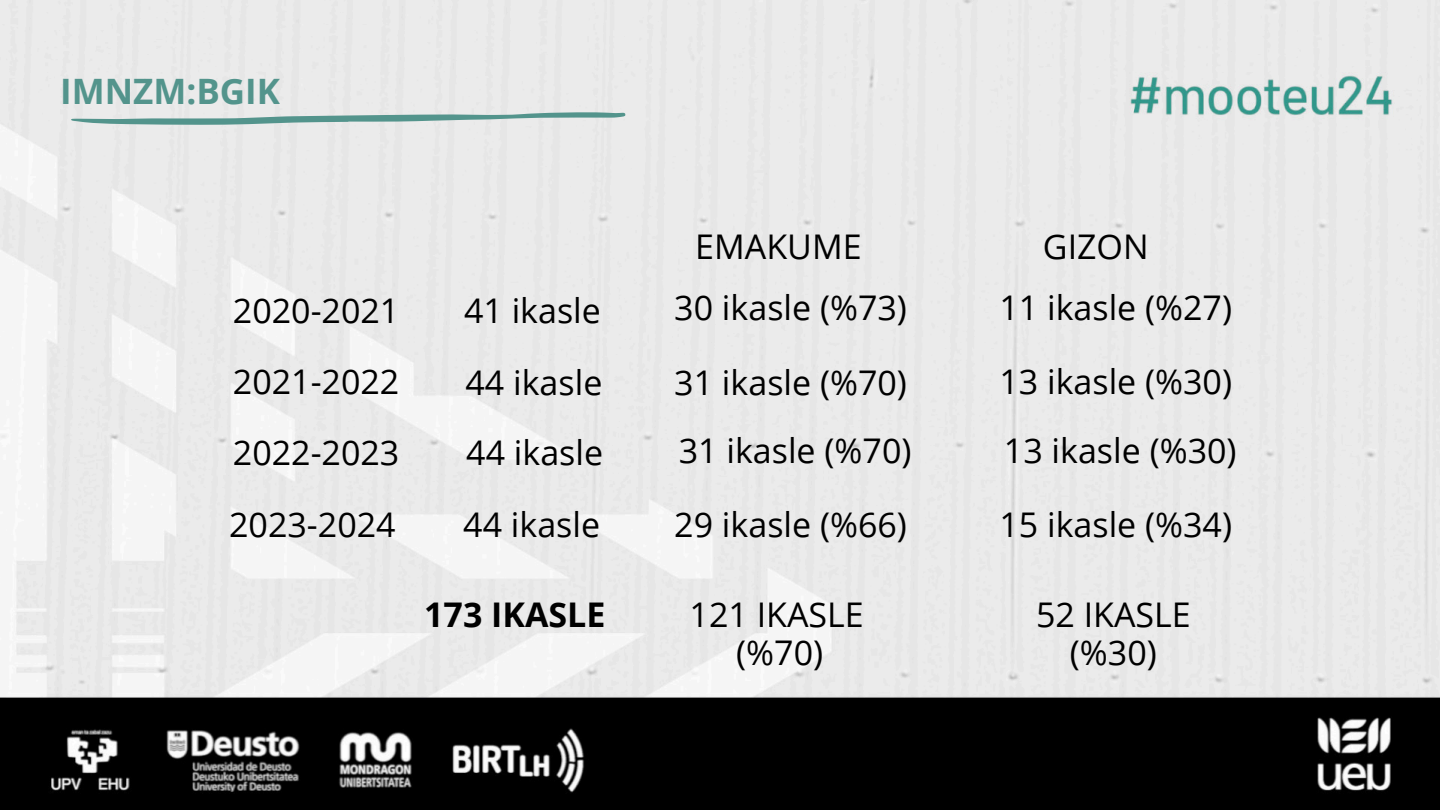
<style>
.page{position:relative;width:1440px;height:810px;background:#fff}
.page>*{position:absolute;margin:0;border:0;box-sizing:border-box;transform-origin:0 0}
.t1{font:700 35px "Open Sans";color:#53948c}
.t2{font:34px "Open Sans";color:#000}
.t3{font:700 34px "Open Sans";color:#000}
</style>
<div class="page">
<img style="left:0;top:1px;width:1440px;height:809px">
<svg style="left:71px;top:112px;width:554px;height:13px;background:#a9c5c1"></svg>
<h2 class="t1" style="left:60px;top:67px;width:221px">IMNZM:BGIK</h2>
<h1 class="t2" style="left:695px;top:223px;width:168px">EMAKUME</h1>
<p class="t2" style="left:1043px;top:223px;width:107px">GIZON</p>
<p class="t2" style="left:233px;top:287px;width:168px">2020-2021</p>
<p class="t2" style="left:464px;top:287px;width:138px">41 ikasle</p>
<p class="t2" style="left:674px;top:284px;width:234px">30 ikasle (%73)</p>
<p class="t2" style="left:999px;top:284px;width:234px">11 ikasle (%27)</p>
<p class="t2" style="left:233px;top:358px;width:168px">2021-2022</p>
<p class="t2" style="left:466px;top:358px;width:138px">44 ikasle</p>
<p class="t2" style="left:674px;top:358px;width:234px">31 ikasle (%70)</p>
<p class="t2" style="left:999px;top:358px;width:234px">13 ikasle (%30)</p>
<p class="t2" style="left:233px;top:428px;width:168px">2022-2023</p>
<p class="t2" style="left:466px;top:429px;width:138px">44 ikasle</p>
<h2 class="t2" style="left:679px;top:427px;width:234px">31 ikasle (%70)</h2>
<p class="t2" style="left:1004px;top:427px;width:234px">13 ikasle (%30)</p>
<h1 class="t2" style="left:229px;top:500px;width:168px">2023-2024</h1>
<h2 class="t2" style="left:463px;top:500px;width:138px">44 ikasle</h2>
<p class="t2" style="left:674px;top:500px;width:234px">29 ikasle (%66)</p>
<p class="t2" style="left:999px;top:500px;width:234px">15 ikasle (%34)</p>
<p class="t3" style="left:424px;top:591px;width:183px">173 IKASLE</p>
<p class="t2" style="left:690px;top:591px;width:176px">121 IKASLE</p>
<p class="t2" style="left:1036px;top:591px;width:156px">52 IKASLE</p>
<p class="t2" style="left:736px;top:629px;width:88px">(%70)</p>
<h2 class="t2" style="left:1070px;top:629px;width:88px">(%30)</h2>
</div>
